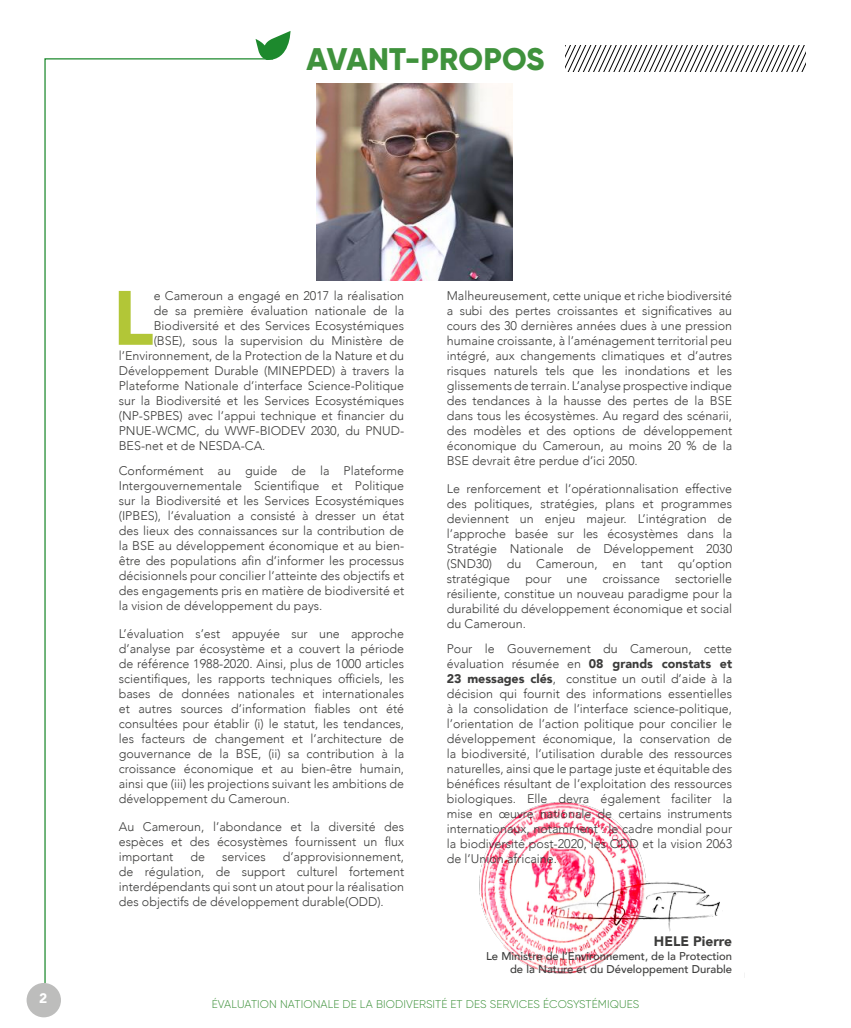
<style>
.page{position:relative;width:851px;height:1028px;background:#fff}
.page>*{position:absolute;margin:0;border:0;box-sizing:border-box;transform-origin:0 0}
.t1{font:900 76px "Avenir";color:#b2c637}
.t2{font:800 31.25px "Gilroy";letter-spacing:.005em;color:#3f923c}
.t3{font:900 13.75px "Avenir";color:#3c3c3b}
.t4{font:900 13.75px "Avenir";color:#fff}
.t5{font:300 12.5px/15px "Avenir";color:#3c3c3b;text-align:justify}
.t6{font:500 11.25px/13.5px "Avenir";color:#3c3c3b;text-align:right}
.t7{font:300 11.25px "Gilroy";letter-spacing:.01em;color:#3f923c}
.s1{font-weight:900}
</style>
<div class="page">
<div style="left:27px;top:983px;width:34px;height:34px;background:#bdbdbc;border-radius:50%"></div>
<img style="left:479px;top:802px;width:266px;height:176px">
<img style="left:316px;top:83px;width:197px;height:198px">
<svg style="left:44px;top:58px;width:206px;height:926px"></svg>
<svg style="left:565px;top:45px;width:240px;height:26px"></svg>
<svg style="left:250px;top:31px;width:40px;height:29px"></svg>
<h2 class="t2" style="left:306px;top:39px;width:240px">AVANT-PROPOS</h2>
<h1 class="t1" style="left:113px;top:253px;width:42px">L</h1>
<p class="t5" style="left:154px;top:288px;width:252px">e Cameroun a engagé en 2017 la réalisation</p>
<p class="t5" style="left:154px;top:303px;width:252px">de sa première évaluation nationale de la</p>
<p class="t5" style="left:154px;top:318px;width:252px">Biodiversité et des Services Ecosystémiques</p>
<p class="t5" style="left:154px;top:333px;width:252px">(BSE), sous la supervision du Ministère de</p>
<p class="t5" style="left:119px;top:348px;width:287px">l’Environnement, de la Protection de la Nature et du</p>
<p class="t5" style="left:119px;top:363px;width:287px">Développement Durable (MINEPDED) à travers la</p>
<p class="t5" style="left:119px;top:378px;width:287px">Plateforme Nationale d’interface Science-Politique</p>
<p class="t5" style="left:119px;top:393px;width:287px">sur la Biodiversité et les Services Ecosystémiques</p>
<p class="t5" style="left:119px;top:408px;width:287px">(NP-SPBES) avec l’appui technique et financier du</p>
<p class="t5" style="left:119px;top:423px;width:287px">PNUE-WCMC, du WWF-BIODEV 2030, du PNUD-</p>
<p class="t5" style="left:119px;top:438px;width:148px">BES-net et de NESDA-CA.</p>
<p class="t5" style="left:119px;top:463px;width:287px">Conformément au guide de la Plateforme Intergouvernementale Scientifique et Politique sur la Biodiversité et les Services Ecosystémiques (IPBES), l’évaluation a consisté à dresser un état des lieux des connaissances sur la contribution de la BSE au développement économique et au bien&shy;être des populations afin d’informer les processus décisionnels pour concilier l’atteinte des objectifs et des engagements pris en matière de biodiversité et la vision de développement du pays.</p>
<p class="t5" style="left:119px;top:626px;width:287px">L’évaluation s’est appuyée sur une approche d’analyse par écosystème et a couvert la période de référence 1988-2020. Ainsi, plus de 1000 articles scientifiques, les rapports techniques officiels, les bases de données nationales et internationales et autres sources d’information fiables ont été consultées pour établir (i) le statut, les tendances, les facteurs de changement et l’architecture de gouvernance de la BSE, (ii) sa contribution à la croissance économique et au bien-être humain, ainsi que (iii) les projections suivant les ambitions de développement du Cameroun.</p>
<p class="t5" style="left:119px;top:818px;width:287px">Au Cameroun, l’abondance et la diversité des espèces et des écosystèmes fournissent un flux important</p>
<p class="t5" style="left:119px;top:848px;width:287px;text-indent:164px">d’approvisionnement, de régulation, de support culturel fortement interdépendants qui sont un atout pour la réalisation des objectifs de développement durable(ODD).</p>
<p class="t5" style="left:190px;top:848px;width:16px">de</p>
<p class="t5" style="left:222px;top:848px;width:45px">services</p>
<p class="t5" style="left:446px;top:288px;width:287px">Malheureusement, cette unique et riche biodiversité a subi des pertes croissantes et significatives au cours des 30 dernières années dues à une pression humaine croissante, à l’aménagement territorial peu intégré, aux changements climatiques et d’autres risques naturels tels que les inondations et les glissements de terrain. L’analyse prospective indique des tendances à la hausse des pertes de la BSE dans tous les écosystèmes. Au regard des scénarii, des modèles et des options de développement économique du Cameroun, au moins 20 % de la BSE devrait être perdue d’ici 2050.</p>
<p class="t5" style="left:446px;top:481px;width:287px">Le renforcement et l’opérationnalisation effective des politiques, stratégies, plans et programmes deviennent un enjeu majeur. L’intégration de l’approche basée sur les écosystèmes dans la Stratégie Nationale de Développement 2030 (SND30) du Cameroun, en tant qu’option stratégique pour une croissance sectorielle résiliente, constitue un nouveau paradigme pour la durabilité du développement économique et social du Cameroun.</p>
<p class="t5" style="left:446px;top:641px;width:287px">Pour le Gouvernement du Cameroun, cette évaluation résumée en <span class="s1">08 grands constats et 23 messages clés</span>, constitue un outil d’aide à la décision qui fournit des informations essentielles à la consolidation de l’interface science-politique, l’orientation de l’action politique pour concilier le développement économique, la conservation de la biodiversité, l’utilisation durable des ressources naturelles, ainsi que le partage juste et équitable des bénéfices résultant de l’exploitation des ressources biologiques. Elle devra également faciliter la mise en œuvre nationale de certains instruments internationaux, notamment : le cadre mondial pour la biodiversité post-2020, les ODD et la vision 2063 de l’Union africaine.</p>
<p class="t3" style="left:654px;top:929px;width:80px">HELE Pierre</p>
<p class="t6" style="left:486px;top:948px;width:247px">Le Ministre de l’Environnement, de la Protection de la Nature et du Développement Durable</p>
<p class="t4" style="left:39px;top:986px;width:10px">2</p>
<p class="t7" style="left:212px;top:996px;width:429px">ÉVALUATION NATIONALE DE LA BIODIVERSITÉ ET DES SERVICES ÉCOSYSTÉMIQUES</p>
</div>
